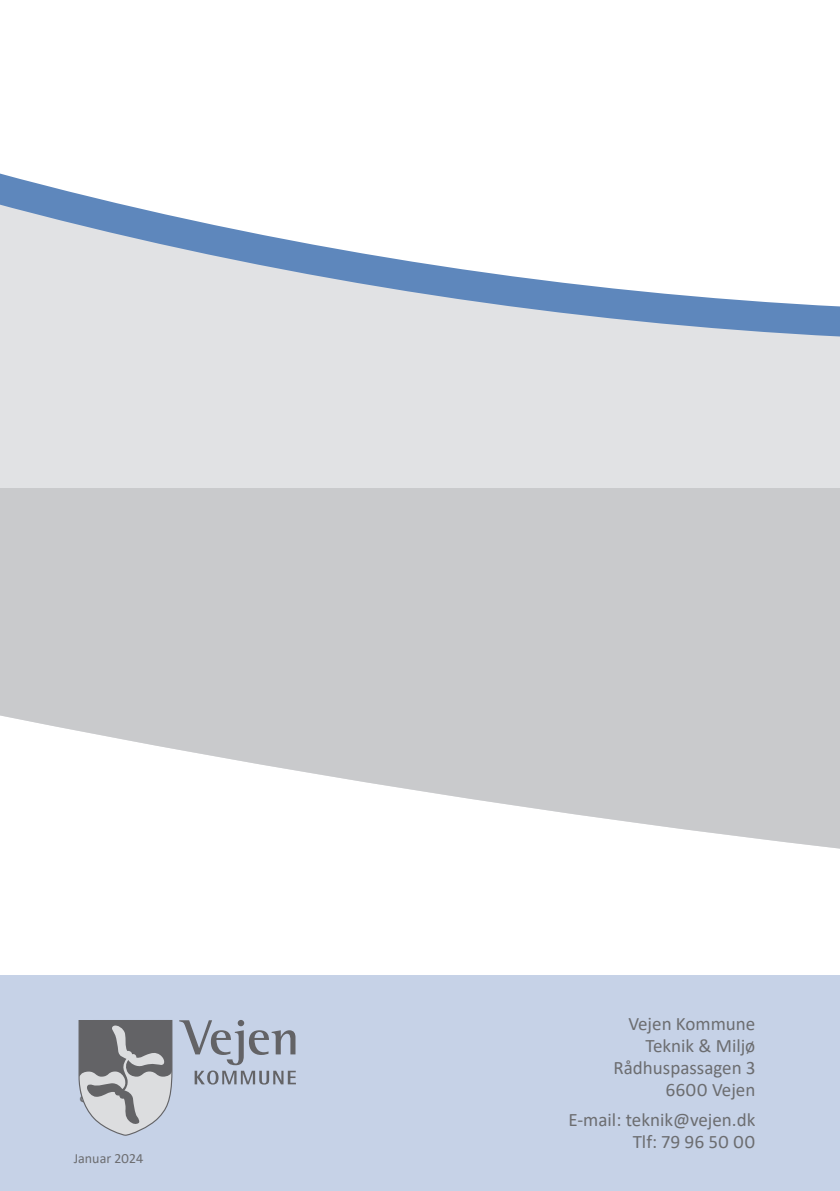
<style>
.page{position:relative;width:840px;height:1191px;background:#fff}
.page>*{position:absolute;margin:0;border:0;box-sizing:border-box;transform-origin:0 0}
.t1{font:21px "Calibri";color:#6c6d70}
.AV_Tekst{font:19px "Calibri";color:#6c6d70}
.AV_Tekst_2{font:14px "Calibri";color:#6c6d70}
</style>
<div class="page">
<div style="left:0;top:975px;width:839px;height:216px;background:#c6d2e7"></div>
<div style="left:0;top:342px;width:839px;height:507px;background:#e1e2e4"></div>
<svg style="left:0;top:488px;width:839px;height:360px;fill:#c9cacc"></svg>
<svg style="left:0;top:173px;width:839px;height:169px"></svg>
<svg style="left:179px;top:1020px;width:117px;height:64px"></svg>
<svg style="left:78px;top:1020px;width:95px;height:116px;background:#9fa1a5"></svg>
<p class="t1" style="left:79px;top:1080px;width:13px">8</p>
<p class="AV_Tekst_2" style="left:74px;top:1148px;width:71px">Januar 2024</p>
<p class="AV_Tekst" style="left:628px;top:1011px;width:128px">Vejen Kommune</p>
<p class="AV_Tekst" style="left:645px;top:1033px;width:111px">Teknik &amp; Miljø</p>
<p class="AV_Tekst" style="left:613px;top:1055px;width:143px">Rådhuspassagen 3</p>
<p class="AV_Tekst" style="left:665px;top:1077px;width:91px">6600 Vejen</p>
<p class="AV_Tekst" style="left:568px;top:1107px;width:188px">E-mail: teknik@vejen.dk</p>
<p class="AV_Tekst" style="left:632px;top:1129px;width:124px">Tlf: 79 96 50 00</p>
</div>
